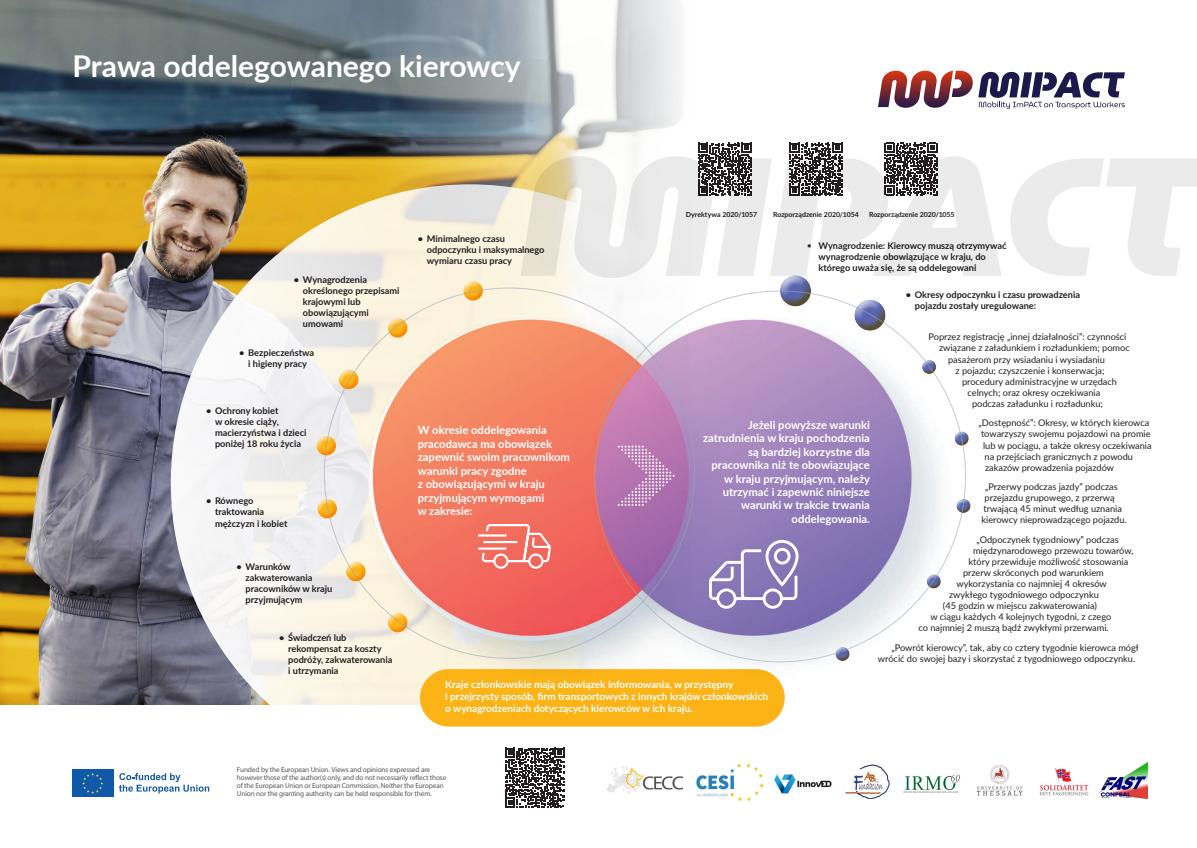
<style>
.page{position:relative;width:1197px;height:848px;background:#fff}
.page>*{position:absolute;margin:0;border:0;box-sizing:border-box;transform-origin:0 0}
.t1{font:700 30px "Lato";color:#fff}
.t2{font:700 11.2px/13.4px "Lato";color:#fff}
.t3{font:700 10px/12px "Lato";color:#fff}
.t4{font:9.2px/11.1px "Lato";color:#231f20}
.t5{font:700 9.2px/11.1px "Lato";color:#231f20}
.t6{font:7.3px/8px "Myriad Pro";letter-spacing:-.02em;color:#57585a}
.t7{font:700 7px "Lato";letter-spacing:-.005em;color:#231f20}
</style>
<div class="page">
<img style="left:0;top:0;width:679px;height:705px">
<svg style="left:171px;top:184px;width:597px;height:597px"></svg>
<div style="left:420px;top:669px;width:364px;height:57px;background:#fbb316;border-radius:29px"></div>
<div style="left:72px;top:769px;width:42px;height:28px;background:#1059a9"></div>
<svg style="left:82px;top:773px;width:21px;height:20px"></svg>
<svg style="left:119px;top:773px;width:90px;height:20px"></svg>
<svg style="left:978px;top:72px;width:146px;height:37px"></svg>
<svg style="left:878px;top:71px;width:94px;height:37px"></svg>
<img style="left:607px;top:766px;width:75px;height:27px">
<img style="left:696px;top:763px;width:67px;height:37px">
<img style="left:1099px;top:762px;width:48px;height:36px">
<img style="left:774px;top:773px;width:58px;height:21px">
<img style="left:1039px;top:767px;width:50px;height:29px">
<img style="left:976px;top:764px;width:47px;height:32px">
<img style="left:903px;top:774px;width:57px;height:19px">
<img style="left:845px;top:764px;width:44px;height:34px">
<img style="left:272px;top:219px;width:512px;height:475px">
<img style="left:784px;top:293px;width:182px;height:401px">
<svg style="left:476px;top:523px;width:76px;height:47px"></svg>
<svg style="left:617px;top:445px;width:57px;height:61px;background:#bd84b9"></svg>
<svg style="left:707px;top:538px;width:92px;height:72px"></svg>
<div style="left:463px;top:280px;width:20px;height:14px;background:#fff;opacity:.75"></div>
<div style="left:463px;top:283px;width:20px;height:18px;background:#fbb316;opacity:.75"></div>
<div style="left:853px;top:299px;width:33px;height:21px;background:#fff;opacity:.75"></div>
<div style="left:853px;top:303px;width:33px;height:28px;background:#fbb316;opacity:.75"></div>
<div style="left:779px;top:275px;width:32px;height:21px;background:#fff;opacity:.75"></div>
<div style="left:779px;top:279px;width:32px;height:28px;background:#fbb316;opacity:.75"></div>
<div style="left:921px;top:359px;width:15px;height:10px;background:#fff;opacity:.75"></div>
<div style="left:921px;top:361px;width:15px;height:13px;background:#fbb316;opacity:.75"></div>
<div style="left:954px;top:430px;width:15px;height:11px;background:#fff;opacity:.75"></div>
<div style="left:954px;top:433px;width:15px;height:12px;background:#fbb316;opacity:.75"></div>
<div style="left:956px;top:498px;width:15px;height:10px;background:#fff;opacity:.75"></div>
<div style="left:956px;top:500px;width:15px;height:13px;background:#fbb316;opacity:.75"></div>
<div style="left:926px;top:573px;width:15px;height:11px;background:#fff;opacity:.75"></div>
<div style="left:926px;top:576px;width:15px;height:12px;background:#fbb316;opacity:.75"></div>
<div style="left:835px;top:646px;width:15px;height:10px;background:#fff;opacity:.75"></div>
<div style="left:835px;top:648px;width:15px;height:13px;background:#fbb316;opacity:.75"></div>
<div style="left:387px;top:317px;width:21px;height:14px;background:#fff;opacity:.75"></div>
<div style="left:387px;top:320px;width:21px;height:18px;background:#fbb316;opacity:.75"></div>
<div style="left:338px;top:369px;width:21px;height:14px;background:#fff;opacity:.75"></div>
<div style="left:338px;top:372px;width:21px;height:17px;background:#fbb316;opacity:.75"></div>
<div style="left:316px;top:435px;width:21px;height:14px;background:#fff;opacity:.75"></div>
<div style="left:316px;top:438px;width:21px;height:17px;background:#fbb316;opacity:.75"></div>
<div style="left:317px;top:498px;width:20px;height:14px;background:#fff;opacity:.75"></div>
<div style="left:317px;top:501px;width:20px;height:17px;background:#fbb316;opacity:.75"></div>
<div style="left:346px;top:561px;width:20px;height:14px;background:#fff;opacity:.75"></div>
<div style="left:346px;top:564px;width:20px;height:17px;background:#fbb316;opacity:.75"></div>
<div style="left:387px;top:612px;width:21px;height:14px;background:#fff;opacity:.75"></div>
<div style="left:387px;top:615px;width:21px;height:17px;background:#fbb316;opacity:.75"></div>
<svg style="left:505px;top:747px;width:60px;height:60px"></svg>
<div style="left:660px;top:121px;width:311px;height:80px;background:#fff;border-radius:31px"></div>
<svg style="left:1010px;top:158px;width:186px;height:118px"></svg>
<svg style="left:520px;top:143px;width:481px;height:135px"></svg>
<h1 class="t1" style="left:73px;top:44px;width:449px">Prawa oddelegowanego kierowcy</h1>
<p class="t5" style="left:303px;top:273px;width:98px;text-indent:-9px">• Wynagrodzenia określonego przepisami krajowymi lub obowiązującymi umowami</p>
<p class="t5" style="left:239px;top:347px;width:76px;text-align:center">• Bezpieczeństwa i higieny pracy</p>
<p class="t5" style="left:215px;top:405px;width:93px;text-indent:-9px">• Ochrony kobiet<br>w okresie ciąży, macierzyństwa i dzieci poniżej 18 roku życia</p>
<p class="t5" style="left:215px;top:495px;width:74px;text-indent:-9px">• Równego traktowania mężczyzn i kobiet</p>
<p class="t5" style="left:245px;top:560px;width:88px;text-indent:-9px">• Warunków zakwaterowania pracowników w kraju przyjmującym</p>
<p class="t5" style="left:288px;top:631px;width:106px;text-indent:-9px">• Świadczeń lub rekompensat za koszty podróży, zakwaterowania i utrzymania</p>
<p class="t5" style="left:427px;top:232px;width:119px;text-indent:-9px">• Minimalnego czasu odpoczynku i maksymalnego wymiaru czasu pracy</p>
<p class="t2" style="left:418px;top:423px;width:154px">W okresie oddelegowania pracodawca ma obowiązek zapewnić swoim pracownikom warunki pracy zgodne<br>z obowiązującymi w kraju przyjmującym wymogami<br>w zakresie:</p>
<p class="t7" style="left:685px;top:210px;width:73px">Dyrektywa 2020/1057</p>
<p class="t7" style="left:773px;top:210px;width:87px">Rozporządzenie 2020/1054</p>
<p class="t7" style="left:868px;top:210px;width:87px">Rozporządzenie 2020/1055</p>
<p class="t5" style="left:818px;top:239px;width:189px;text-indent:-11px">▪ Wynagrodzenie: Kierowcy muszą otrzymywać wynagrodzenie obowiązujące w kraju, do którego uważa się, że są oddelegowani</p>
<p class="t5" style="left:914px;top:288px;width:167px;text-indent:-9px">• Okresy odpoczynku i czasu prowadzenia pojazdu zostały uregulowane:</p>
<p class="t4" style="left:928px;top:331px;width:199px">Poprzez registrację „innej działalności”: czynności</p>
<p class="t4" style="left:938px;top:342px;width:192px">związane z załadunkiem i rozładunkiem; pomoc</p>
<p class="t4" style="left:947px;top:353px;width:158px">pasażerom przy wsiadaniu i wysiadaniu</p>
<p class="t4" style="left:955px;top:364px;width:150px">z pojazdu; czyszczenie i konserwacja;</p>
<p class="t4" style="left:961px;top:375px;width:156px">procedury administracyjne w urzędach</p>
<p class="t4" style="left:967px;top:386px;width:134px">celnych; oraz okresy oczekiwania</p>
<p class="t4" style="left:971px;top:397px;width:132px">podczas załadunku i rozładunku;</p>
<p class="t4" style="left:978px;top:417px;width:172px">„Dostępność”: Okresy, w których kierowca</p>
<p class="t4" style="left:980px;top:428px;width:171px">towarzyszy swojemu pojazdowi na promie</p>
<p class="t4" style="left:982px;top:439px;width:170px">lub w pociągu, a także okresy oczekiwania</p>
<p class="t4" style="left:984px;top:450px;width:150px">na przejściach granicznych z powodu</p>
<p class="t4" style="left:984px;top:461px;width:131px">zakazów prowadzenia pojazdów</p>
<p class="t4" style="left:984px;top:481px;width:134px">„Przerwy podczas jazdy” podczas</p>
<p class="t4" style="left:984px;top:492px;width:132px">przejazdu grupowego, z przerwą</p>
<p class="t4" style="left:983px;top:503px;width:140px">trwającą 45 minut według uznania</p>
<p class="t4" style="left:981px;top:514px;width:147px">kierowcy nieprowadzącego pojazdu.</p>
<p class="t4" style="left:976px;top:533px;width:144px">„Odpoczynek tygodniowy” podczas</p>
<p class="t4" style="left:972px;top:544px;width:162px">międzynarodowego przewozu towarów,</p>
<p class="t4" style="left:968px;top:556px;width:161px">który przewiduje możliwość stosowania</p>
<p class="t4" style="left:962px;top:567px;width:142px">przerw skróconych pod warunkiem</p>
<p class="t4" style="left:956px;top:578px;width:152px">wykorzystania co najmniej 4 okresów</p>
<p class="t4" style="left:948px;top:589px;width:151px">zwykłego tygodniowego odpoczynku</p>
<p class="t4" style="left:942px;top:600px;width:156px">(45 godzin w miejscu zakwaterowania)</p>
<p class="t4" style="left:930px;top:611px;width:182px">w ciągu każdych 4 kolejnych tygodni, z czego</p>
<p class="t4" style="left:918px;top:622px;width:192px">co najmniej 2 muszą bądź zwykłymi przerwami.</p>
<p class="t4" style="left:877px;top:641px;width:262px;text-indent:13px">„Powrót kierowcy”, tak, aby co cztery tygodnie kierowca mógł wrócić do swojej bazy i skorzystać z tygodniowego odpoczynku.</p>
<p class="t2" style="left:703px;top:417px;width:168px;text-align:right">Jeżeli powyższe warunki zatrudnienia w kraju pochodzenia są bardziej korzystne dla pracownika niż te obowiązujące w kraju przyjmującym, należy utrzymać i zapewnić niniejsze warunki w trakcie trwania oddelegowania.</p>
<p class="t3" style="left:445px;top:678px;width:324px">Kraje członkowskie mają obowiązek informowania, w przystępny<br>i przejrzysty sposób, firm transportowych z innych krajów członkowskich o wynagrodzeniach dotyczących kierowców w ich kraju.</p>
<p class="t6" style="left:237px;top:765px;width:211px">Funded by the European Union. Views and opinions expressed are however those of the author(s) only, and do not necessarily reflect those of the European Union or European Commission. Neither the European Union nor the granting authority can be held responsible for them.</p>
</div>
